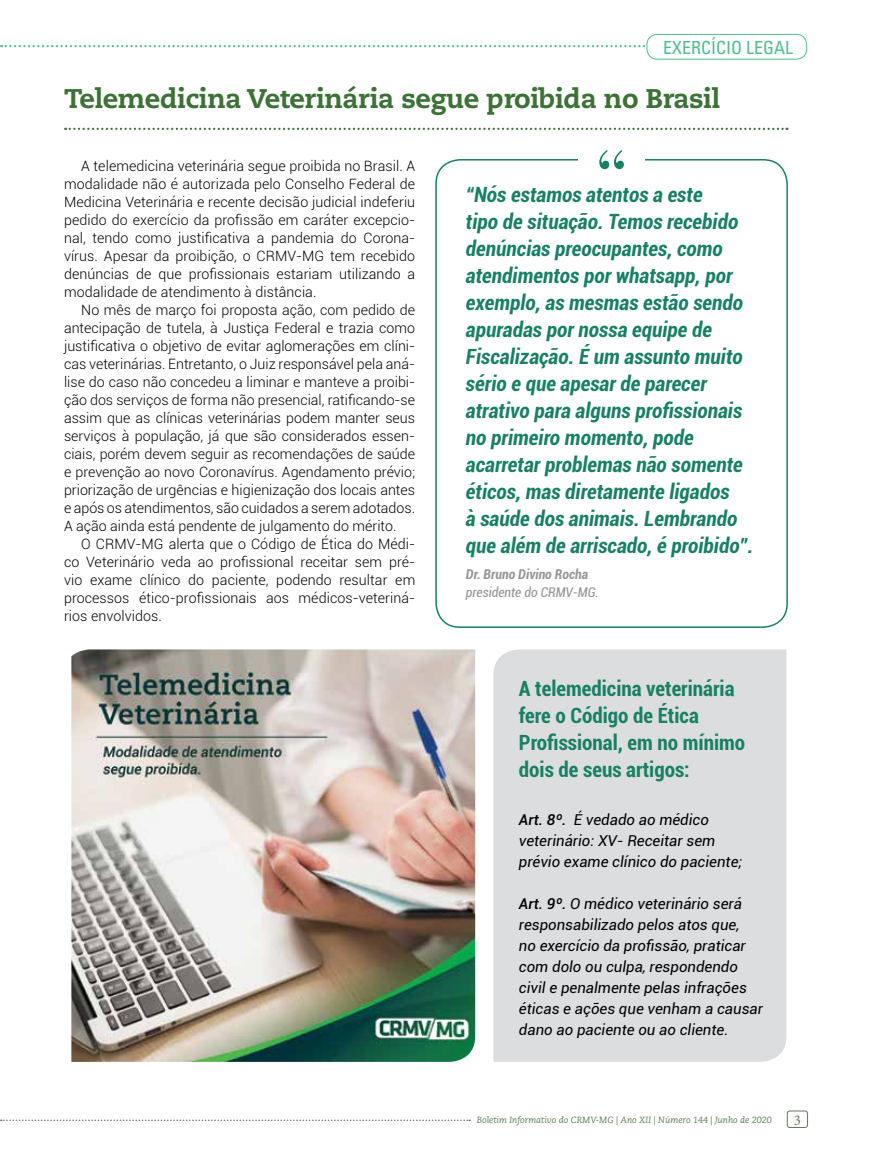
<style>
.page{position:relative;width:872px;height:1170px;background:#fff}
.page>*{position:absolute;margin:0;border:0;box-sizing:border-box;transform-origin:0 0}
.t1{font:800 27px "Caecilia";letter-spacing:-.015em;color:#3d7237}
.t2{font:italic 700 condensed 21px/27px "Roboto";color:#188064}
.t3{font:700 condensed 21px/27px "Roboto";color:#188064}
.t4{font:condensed 18px "Univers";color:#52bd8b}
.t5{font:italic 15px/21px "Roboto";color:#000}
.t6{font:15px "Minion Pro";color:#5f7c56}
.t7{font:300 14.25px/18px "Roboto";letter-spacing:.005em;color:#000;text-align:justify}
.t8{font:italic condensed 13.5px "Roboto";color:#939598}
.t9{font:italic 700 condensed 13.5px "Roboto";color:#939598}
.t10{font:italic 9px "Caecilia LT Std";color:#5f7c56}
.s1{font-weight:500}
</style>
<div class="page">
<svg style="left:1px;top:45px;width:645px;height:2px"></svg>
<div style="left:646px;top:34px;width:161px;height:26px;border:1px solid #52bd8b;border-radius:10px"></div>
<div style="left:787px;top:1110px;width:21px;height:17px;border:1px solid #5f7c56;border-radius:3px"></div>
<svg style="left:1px;top:1119px;width:469px;height:1px"></svg>
<div style="left:435px;top:159px;width:353px;height:469px;border:2px solid #188064;border-radius:24px"></div>
<div style="left:578px;top:144px;width:67px;height:31px;background:#fff"></div>
<svg style="left:599px;top:150px;width:25px;height:19px"></svg>
<div style="left:493px;top:649px;width:293px;height:412px;background:#dcddde"></div>
<svg style="left:65px;top:128px;width:722px;height:2px"></svg>
<img style="left:71px;top:649px;width:404px;height:412px">
<p class="t4" style="left:663px;top:36px;width:132px">EXERCÍCIO LEGAL</p>
<h1 class="t1" style="left:64px;top:82px;width:657px">Telemedicina Veterinária segue proibida no Brasil</h1>
<p class="t7" style="left:64px;top:156px;width:353px;text-indent:17px">A telemedicina veterinária segue proibida no Brasil. A modalidade não é autorizada pelo Conselho Federal de Medicina Veterinária e recente decisão judicial indeferiu pedido do exercício da profissão em caráter excepcio&shy;nal, tendo como justificativa a pandemia do Corona&shy;vírus. Apesar da proibição, o CRMV-MG tem recebido denúncias de que profissionais estariam utilizando a modalidade de atendimento à distância.</p>
<p class="t7" style="left:64px;top:300px;width:353px;text-indent:17px">No mês de março foi proposta ação, com pedido de antecipação de tutela, à Justiça Federal e trazia como justificativa o objetivo de evitar aglomerações em clíni&shy;cas veterinárias. Entretanto, o Juiz responsável pela aná&shy;lise do caso não concedeu a liminar e manteve a proibi&shy;ção dos serviços de forma não presencial, ratificando-se assim que as clínicas veterinárias podem manter seus serviços à população, já que são considerados essen&shy;ciais, porém devem seguir as recomendações de saúde e prevenção ao novo Coronavírus. Agendamento prévio; priorização de urgências e higienização dos locais antes e após os atendimentos, são cuidados a serem adotados.<br>A ação ainda está pendente de julgamento do mérito.</p>
<p class="t7" style="left:64px;top:534px;width:353px;text-indent:17px">O CRMV-MG alerta que o Código de Ética do Médi&shy;co Veterinário veda ao profissional receitar sem pré&shy;vio exame clínico do paciente, podendo resultar em processos ético-profissionais aos médicos-veteriná&shy;rios envolvidos.</p>
<p class="t2" style="left:466px;top:180px;width:289px">“Nós estamos atentos a este<br>tipo de situação. Temos recebido denúncias preocupantes, como atendimentos por whatsapp, por exemplo, as mesmas estão sendo apuradas por nossa equipe de<br>Fiscalização. É um assunto muito sério e que apesar de parecer atrativo para alguns profissionais no primeiro momento, pode acarretar problemas não somente éticos, mas diretamente ligados<br>à saúde dos animais. Lembrando que além de arriscado, é proibido”.</p>
<p class="t9" style="left:466px;top:564px;width:124px">Dr. Bruno Divino Rocha</p>
<p class="t8" style="left:466px;top:582px;width:134px">presidente do CRMV-MG.</p>
<h2 class="t3" style="left:519px;top:674px;width:228px">A telemedicina veterinária fere o Código de Ética<br>Profissional, em no mínimo dois de seus artigos:</h2>
<p class="t5" style="left:519px;top:808px;width:225px"><span class="s1">Art. 8º.</span> É vedado ao médico veterinário: XV- Receitar sem prévio exame clínico do paciente;</p>
<p class="t5" style="left:519px;top:892px;width:245px"><span class="s1">Art. 9º.</span> O médico veterinário será responsabilizado pelos atos que,<br>no exercício da profissão, praticar com dolo ou culpa, respondendo civil e penalmente pelas infrações éticas e ações que venham a causar dano ao paciente ou ao cliente.</p>
<p class="t10" style="left:477px;top:1114px;width:296px">Boletim Informativo do CRMV-MG | Ano XII | Número 144 | Junho de 2020</p>
<p class="t6" style="left:794px;top:1109px;width:9px">3</p>
</div>
